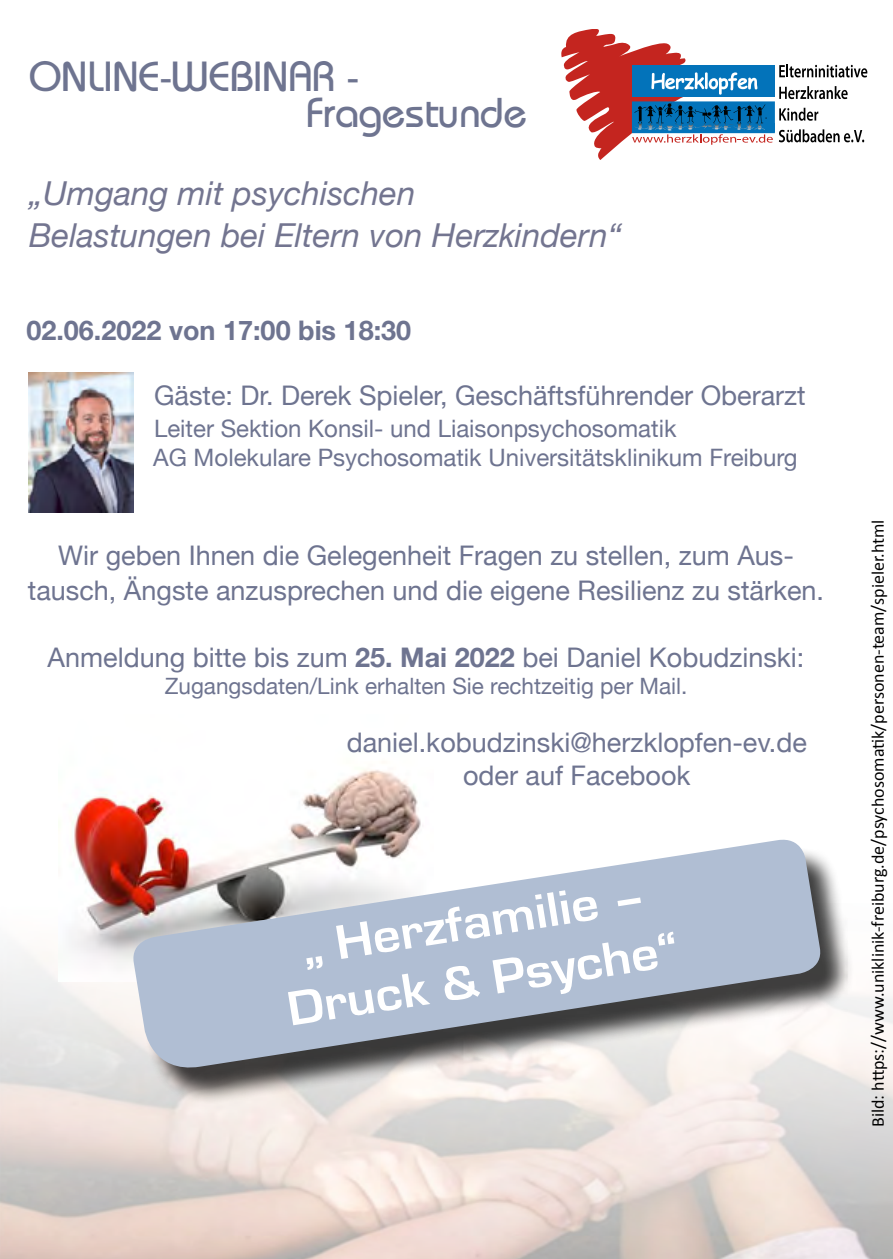
<style>
.page{position:relative;width:893px;height:1259px;background:#fff}
.page>*{position:absolute;margin:0;border:0;box-sizing:border-box;transform-origin:0 0}
.t1{font:700 50.1px/58.2px "Eurostile";color:#fff;text-align:center;scale:1.09 1}
.t2{font:42px/36px "Bauhaus";color:#6e7490}
.t3{font:italic 33px/42px "Helvetica Neue";color:#737590}
.t4{font:27px/34.5px "Helvetica Neue";color:#6e7490;text-align:center}
.t5{font:700 27px "Helvetica Neue";color:#6e7490}
.t6{font:24px/28.8px "Helvetica Neue";color:#6e7490}
.t7{font:22.5px "Helvetica Neue";color:#6e7490}
.t8{font:18px "Calibri";color:#000}
.s1{font-weight:700}
</style>
<div class="page">
<img style="left:58px;top:769px;width:363px;height:212px">
<div style="left:136px;top:846px;width:717px;height:258px;background:#000;opacity:.75"></div>
<svg style="left:130px;top:836px;width:693px;height:238px;fill:#b0bed3"></svg>
<svg style="left:561px;top:30px;width:306px;height:129px"></svg>
<img style="left:28px;top:372px;width:105px;height:140px">
<h2 class="t2" style="left:307px;top:58px;width:221px;text-indent:-278px">ONLINE-WEBINAR -<br>Fragestunde</h2>
<p class="t3" style="left:29px;top:174px;width:594px">„Umgang mit psychischen<br>Belastungen bei Eltern von Herzkindern“</p>
<p class="t5" style="left:26px;top:309px;width:386px">02.06.2022 von 17:00 bis 18:30</p>
<p class="t4" style="left:154px;top:379px;width:653px">Gäste: Dr. Derek Spieler, Geschäftsführender Oberarzt</p>
<p class="t6" style="left:153px;top:416px;width:646px">Leiter Sektion Konsil- und Liaisonpsychosomatik<br>AG Molekulare Psychosomatik Universitätsklinikum Freiburg</p>
<p class="t4" style="left:28px;top:540px;width:798px">Wir geben Ihnen die Gelegenheit Fragen zu stellen, zum Aus&shy;tausch, Ängste anzusprechen und die eigene Resilienz zu stärken.</p>
<p class="t4" style="left:48px;top:641px;width:758px">Anmeldung bitte bis zum <span class="s1">25. Mai 2022</span> bei Daniel Kobudzinski:</p>
<p class="t7" style="left:165px;top:669px;width:524px">Zugangsdaten/Link erhalten Sie rechtzeitig per Mail.</p>
<p class="t4" style="left:347px;top:728px;width:462px;line-height:32.4px">daniel.kobudzinski@herzklopfen-ev.de oder auf Facebook</p>
<h1 class="t1" style="left:274px;top:924px;width:364px;rotate:-9deg">„ Herzfamilie –<br>Druck &amp; Psyche“</h1>
<p class="t8" style="left:866px;top:1127px;width:609px;rotate:-90deg">Bild: https://www.uniklinik-freiburg.de/psychosomatik/personen-team/spieler.html</p>
</div>
